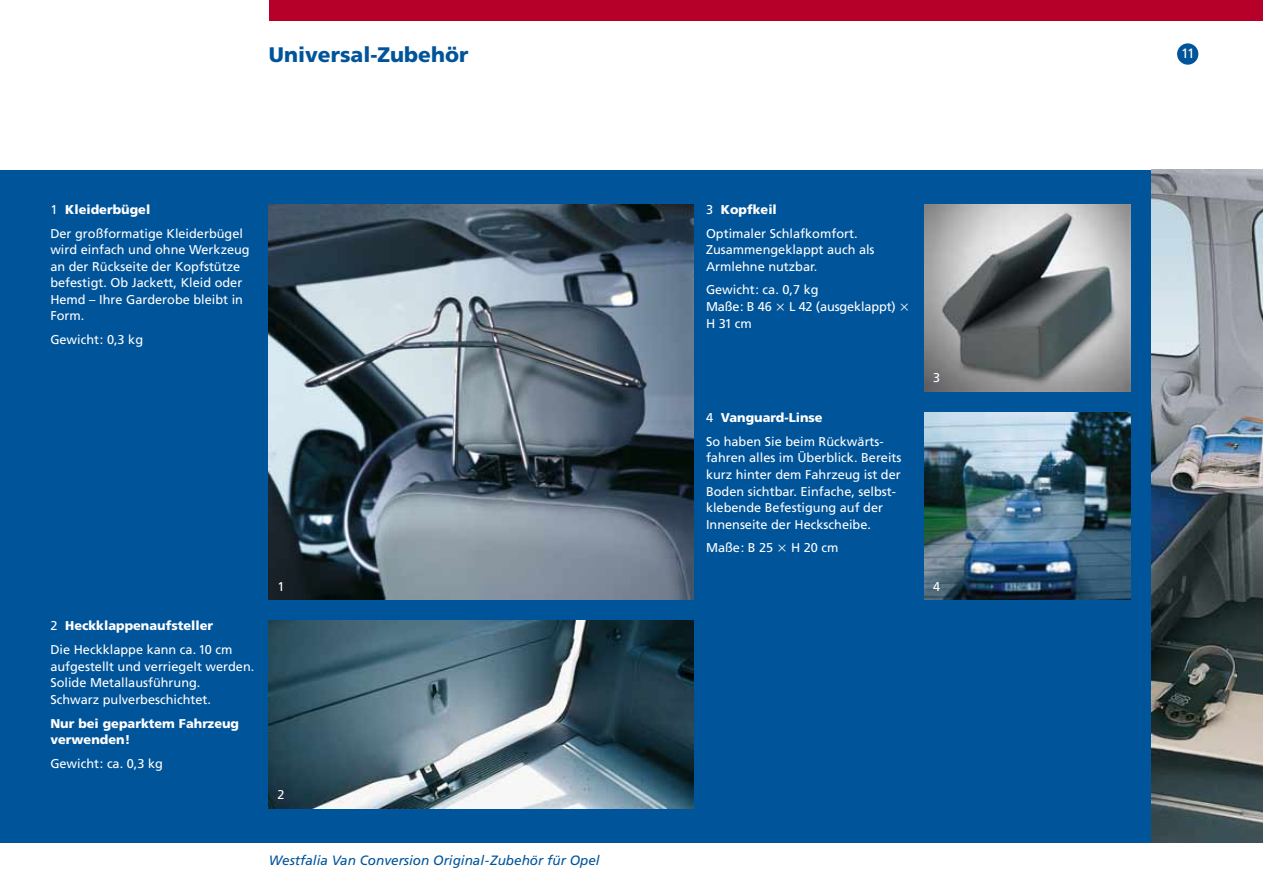
<style>
.page{position:relative;width:1263px;height:893px;background:#fff}
.page>*{position:absolute;margin:0;border:0;box-sizing:border-box;transform-origin:0 0}
.t1{font:900 21px "Frutiger";color:#00549a}
.t2{font:italic 13.5px "Frutiger";color:#00549a}
.t3{font:13.5px "Frutiger";color:#fff}
.t4{font:12.75px/16.5px "Frutiger";color:#fff}
.t5{font:900 12.75px/16.5px "Frutiger";color:#fff}
.s1{font-weight:900}
</style>
<div class="page">
<div style="left:269px;top:0;width:993px;height:21px;background:#b6002a"></div>
<div style="left:0;top:170px;width:1152px;height:672px;background:#00549a"></div>
<div style="left:1177px;top:43px;width:21px;height:22px;background:#00549a;border-radius:50%"></div>
<img style="left:1152px;top:170px;width:110px;height:672px">
<img style="left:925px;top:204px;width:205px;height:187px">
<img style="left:925px;top:412px;width:205px;height:187px">
<img style="left:269px;top:204px;width:424px;height:395px">
<img style="left:269px;top:621px;width:425px;height:187px">
<h1 class="t1" style="left:269px;top:47px;width:201px">Universal-Zubehör</h1>
<p class="t4" style="left:50px;top:198px;width:194px;line-height:24px">1 <span class="s1">Kleiderbügel<br></span>Der großformatige Kleiderbügel</p>
<p class="t4" style="left:50px;top:242px;width:201px">wird einfach und ohne Werkzeug an der Rückseite der Kopfstütze befestigt. Ob Jackett, Kleid oder<br>Hemd – Ihre Garderobe bleibt in<br>Form.</p>
<p class="t4" style="left:50px;top:332px;width:94px">Gewicht: 0,3 kg</p>
<p class="t4" style="left:50px;top:615px;width:184px;line-height:24px">2 <span class="s1">Heckklappenaufsteller<br></span>Die Heckklappe kann ca. 10 cm</p>
<p class="t4" style="left:50px;top:659px;width:206px">aufgestellt und verriegelt werden.<br>Solide Metallausführung.<br>Schwarz pulverbeschichtet.</p>
<p class="t5" style="left:50px;top:716px;width:190px">Nur bei geparktem Fahrzeug verwenden!</p>
<p class="t4" style="left:50px;top:756px;width:114px">Gewicht: ca. 0,3 kg</p>
<p class="t4" style="left:277px;top:579px;width:9px">1</p>
<p class="t4" style="left:277px;top:787px;width:9px">2</p>
<p class="t2" style="left:269px;top:855px;width:332px">Westfalia Van Conversion Original-Zubehör für Opel</p>
<p class="t4" style="left:706px;top:198px;width:153px;line-height:24px">3 <span class="s1">Kopfkeil<br></span>Optimaler Schlafkomfort.</p>
<p class="t4" style="left:706px;top:242px;width:170px">Zusammengeklappt auch als<br>Armlehne nutzbar.</p>
<p class="t4" style="left:706px;top:283px;width:114px">Gewicht: ca. 0,7 kg<br>Maße: B 46</p>
<p class="t4" style="left:789px;top:299px;width:108px">L 42 (ausgeklappt)</p>
<p class="t4" style="left:706px;top:316px;width:47px">H 31 cm</p>
<p class="t4" style="left:706px;top:406px;width:179px;line-height:24px">4 <span class="s1">Vanguard-Linse<br></span>So haben Sie beim Rückwärts-</p>
<p class="t4" style="left:706px;top:451px;width:197px">fahren alles im Überblick. Bereits kurz hinter dem Fahrzeug ist der<br>Boden sichtbar. Einfache, selbst&shy;klebende Befestigung auf der<br>Innenseite der Heckscheibe.</p>
<p class="t4" style="left:706px;top:540px;width:69px">Maße: B 25</p>
<p class="t4" style="left:791px;top:540px;width:49px">H 20 cm</p>
<p class="t4" style="left:933px;top:371px;width:9px">3</p>
<p class="t4" style="left:933px;top:579px;width:9px">4</p>
<p class="t3" style="left:1181px;top:48px;width:15px">11</p>
</div>
